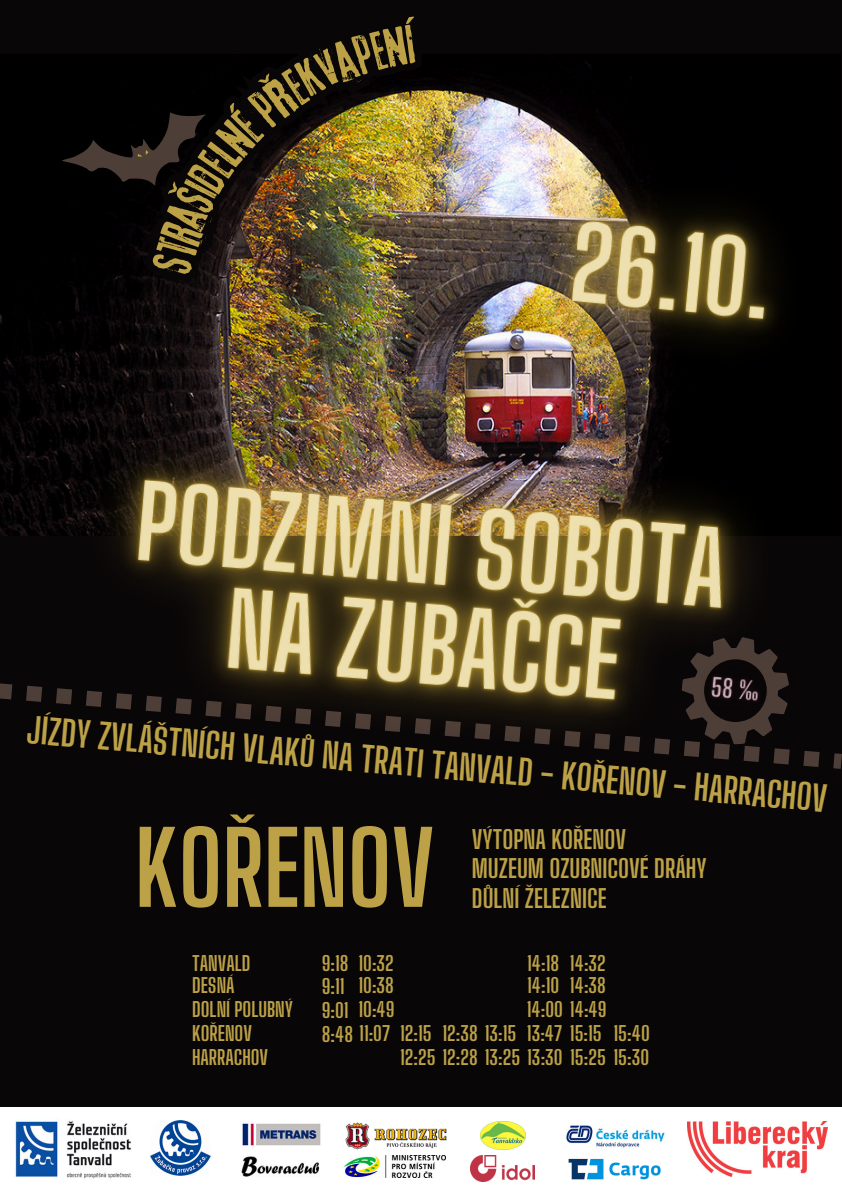
<style>
.page{position:relative;width:842px;height:1191px;background:#fff}
.page>*{position:absolute;margin:0;border:0;box-sizing:border-box;transform-origin:0 0}
.t1{font:700 100px "Big Shoulders Display";color:#bca147}
.t2{font:700 35px "Big Shoulders Display";color:#bca147}
.t3{font:700 25px/29.4px "Big Shoulders Display";color:#bca147}
.t4{font:700 20px/24px "Big Shoulders Display";color:#bca147}
</style>
<div class="page">
<div style="left:0;top:0;width:842px;height:1190px;background:#090607"></div>
<div style="left:0;top:1106px;width:842px;height:84px;background:#fff"></div>
<img style="left:688px;top:1121px;width:139px;height:55px">
<img style="left:523px;top:1128px;width:2px;height:15px">
<img style="left:566px;top:1125px;width:99px;height:23px">
<img style="left:568px;top:1158px;width:93px;height:22px">
<img style="left:523px;top:1165px;width:12px;height:16px">
<img style="left:523px;top:464px;width:319px;height:305px">
<svg style="left:0;top:315px;width:523px;height:867px"></svg>
<img style="left:442px;top:102px;width:331px;height:362px">
<img style="left:678px;top:641px;width:115px;height:97px">
<img style="left:62px;top:89px;width:446px;height:302px">
<h2 class="t2" style="left:29px;top:705px;width:804px;rotate:5deg">JÍZDY ZVLÁŠTNÍCH VLAKŮ NA TRATI TANVALD - KOŘENOV - HARRACHOV</h2>
<h1 class="t1" style="left:135px;top:800px;width:301px">KOŘENOV</h1>
<p class="t3" style="left:472px;top:824px;width:236px">VÝTOPNA KOŘENOV<br>MUZEUM OZUBNICOVÉ DRÁHY<br>DŮLNÍ ŽELEZNICE</p>
<p class="t4" style="left:192px;top:950px;width:60px">TANVALD</p>
<p class="t4" style="left:358px;top:950px;width:37px">10:32</p>
<p class="t4" style="left:322px;top:974px;width:28px;line-height:23.5px">9:11<br>9:01</p>
<p class="t4" style="left:527px;top:950px;width:34px">14:18</p>
<p class="t4" style="left:570px;top:950px;width:38px">14:32</p>
<p class="t4" style="left:322px;top:951px;width:28px">9:18</p>
<p class="t4" style="left:192px;top:973px;width:103px">DESNÁ<br>DOLNÍ POLUBNÝ<br>KOŘENOV<br>HARRACHOV</p>
<p class="t4" style="left:358px;top:973px;width:37px">10:38</p>
<p class="t4" style="left:527px;top:973px;width:81px">14:10<br>14:00 14:49<br>13:47 15:15</p>
<p class="t4" style="left:570px;top:973px;width:38px">14:38</p>
<p class="t4" style="left:358px;top:997px;width:38px">10:49</p>
<p class="t4" style="left:322px;top:1021px;width:111px">8:48 11:07 12:15</p>
<p class="t4" style="left:400px;top:1045px;width:251px">12:25 12:28 13:25 13:30 15:25 15:30</p>
<p class="t4" style="left:442px;top:1021px;width:76px">12:38 13:15</p>
<p class="t4" style="left:613px;top:1021px;width:38px">15:40</p>
</div>
